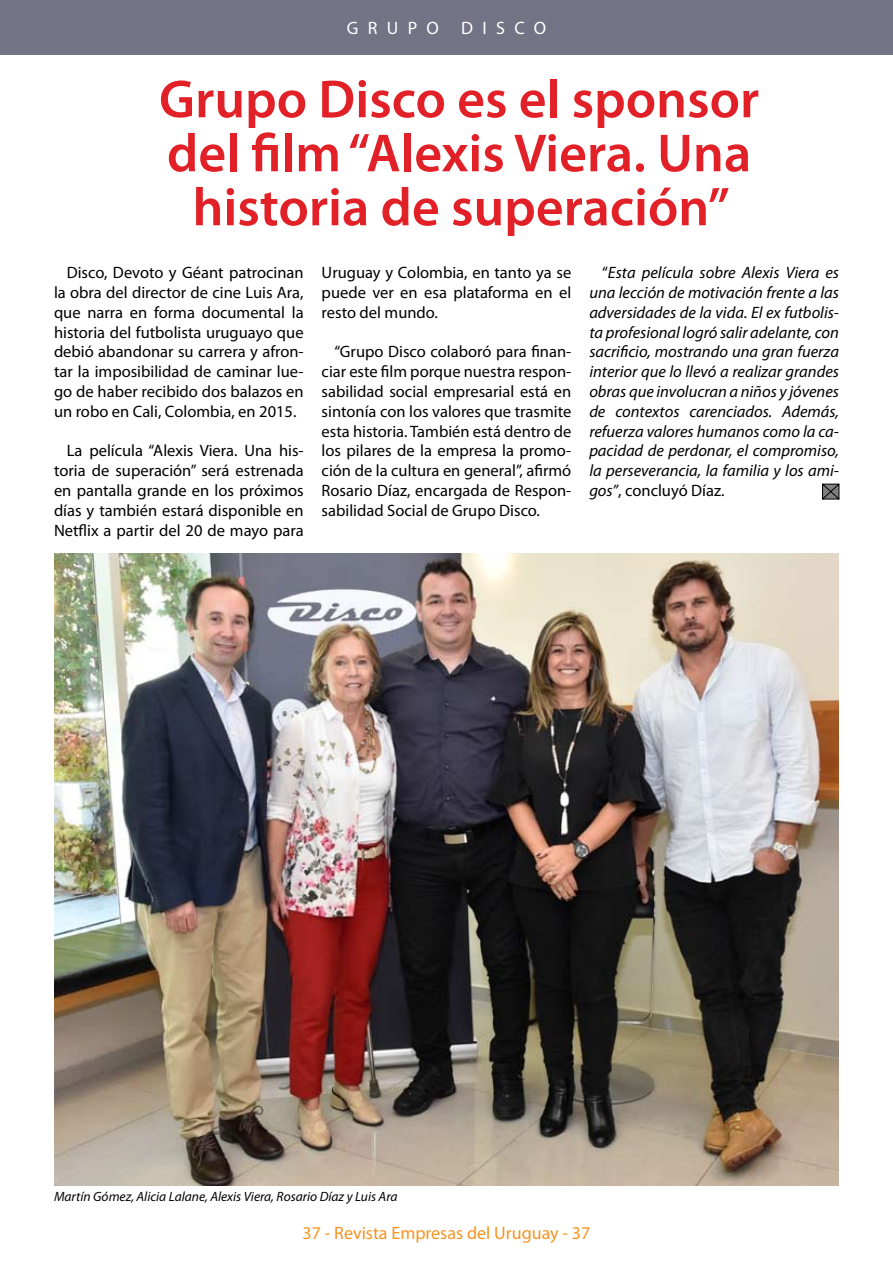
<style>
.page{position:relative;width:893px;height:1263px;background:#fff}
.page>*{position:absolute;margin:0;border:0;box-sizing:border-box;transform-origin:0 0}
.t1{font:600 54px/54px "Myriad Pro";color:#e22027;text-align:center}
.t2{font:18px "Myriad Pro";color:#f69420}
.t3{font:18px "Myriad Pro";letter-spacing:.52em;color:#fff}
.t4{font:16.5px/19.8px "Myriad Pro";color:#000;text-align:justify}
.t5{font:italic 16.5px/19.8px "Myriad Pro";color:#000;text-align:justify}
.t6{font:italic 13.5px "Myriad Pro";color:#000}
.s1{font-style:normal}
</style>
<div class="page">
<div style="left:0;top:0;width:893px;height:54px;background:#727385"></div>
<svg style="left:822px;top:483px;width:18px;height:17px"></svg>
<img style="left:54px;top:554px;width:785px;height:631px">
<p class="t3" style="left:347px;top:17px;width:201px">GRUPO DISCO</p>
<h1 class="t1" style="left:159px;top:71px;width:602px">Grupo Disco es el sponsor del film “Alexis Viera. Una historia de superación”</h1>
<p class="t4" style="left:54px;top:263px;width:251px;text-indent:13px">Disco, Devoto y Géant patrocinan la obra del director de cine Luis Ara, que narra en forma documental la historia del futbolista uruguayo que debió abandonar su carrera y afron&shy;tar la imposibilidad de caminar lue&shy;go de haber recibido dos balazos en un robo en Cali, Colombia, en 2015.</p>
<p class="t4" style="left:54px;top:441px;width:251px;text-indent:13px">La película “Alexis Viera. Una his&shy;toria de superación” será estrenada en pantalla grande en los próximos días y también estará disponible en Netflix a partir del 20 de mayo para</p>
<p class="t4" style="left:322px;top:263px;width:251px">Uruguay y Colombia, en tanto ya se puede ver en esa plataforma en el resto del mundo.</p>
<p class="t4" style="left:322px;top:342px;width:251px;text-indent:13px">“Grupo Disco colaboró para finan&shy;ciar este film porque nuestra respon&shy;sabilidad social empresarial está en sintonía con los valores que trasmite esta historia. También está dentro de los pilares de la empresa la promo&shy;ción de la cultura en general”, afirmó Rosario Díaz, encargada de Respon&shy;sabilidad Social de Grupo Disco.</p>
<p class="t5" style="left:589px;top:263px;width:251px;text-indent:13px"><span class="s1">“</span>Esta película sobre Alexis Viera es una lección de motivación frente a las adversidades de la vida. El ex futbolis&shy;ta profesional logró salir adelante, con sacrificio, mostrando una gran fuerza interior que lo llevó a realizar grandes obras que involucran a niños y jóvenes de contextos carenciados. Además, refuerza valores humanos como la ca&shy;pacidad de perdonar, el compromiso, la perseverancia, la familia y los ami&shy;gos”<span class="s1">, concluyó Díaz.</span></p>
<p class="t6" style="left:54px;top:1188px;width:345px">Martín Gómez, Alicia Lalane, Alexis Viera, Rosario Díaz y Luis Ara</p>
<p class="t2" style="left:303px;top:1221px;width:289px">37 - Revista Empresas del Uruguay - 37</p>
</div>
